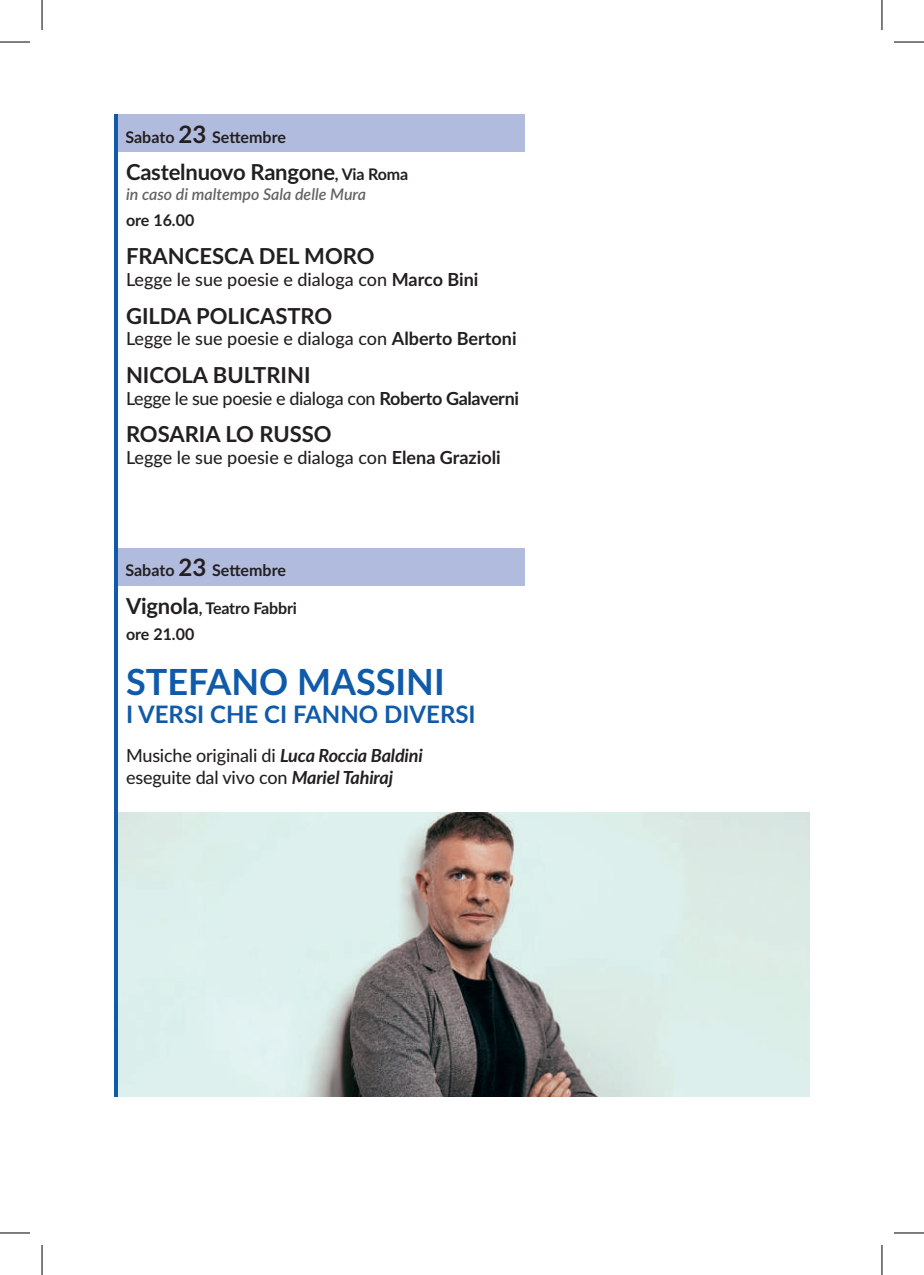
<style>
.page{position:relative;width:924px;height:1275px;background:#fff}
.page>*{position:absolute;margin:0;border:0;box-sizing:border-box;transform-origin:0 0}
.t1{font:700 36px "Lato";color:#105aaa}
.t2{font:700 24px "Lato";color:#105aaa}
.t3{font:700 22px "Lato";color:#231f20}
.t4{font:500 18px/21.6px "Lato";letter-spacing:-.005em;color:#231f20}
.t5{font:700 16px/26px "Lato";letter-spacing:-.005em;color:#231f20}
.t6{font:italic 600 16px "Lato";color:#636366}
.s1{font-size:24px}
.s2{font-size:16px}
.s3{font-weight:700}
.s4{font-size:22px}
.s5{font-weight:700;font-style:italic}
</style>
<div class="page">
<img style="left:117px;top:812px;width:692px;height:284px">
<div style="left:114px;top:114px;width:410px;height:38px;background:#b1bbde"></div>
<div style="left:114px;top:547px;width:410px;height:38px;background:#b1bbde"></div>
<hr style="left:114px;top:114px;width:3px;height:982px;background:#105aaa">
<hr style="left:0;top:42px;width:30px;height:1px;background:#000">
<hr style="left:893px;top:42px;width:30px;height:1px;background:#000">
<hr style="left:0;top:1232px;width:30px;height:1px;background:#000">
<hr style="left:893px;top:1232px;width:30px;height:1px;background:#000">
<hr style="left:42px;top:0;width:1px;height:30px;background:#000">
<hr style="left:42px;top:1245px;width:1px;height:30px;background:#000">
<hr style="left:881px;top:0;width:1px;height:30px;background:#000">
<hr style="left:881px;top:1245px;width:1px;height:30px;background:#000">
<p class="t5" style="left:125px;top:123px;width:162px">Sabato <span class="s1">23</span> Settembre</p>
<p class="t3" style="left:126px;top:156px;width:283px">Castelnuovo Rangone<span class="s2">, Via Roma</span></p>
<p class="t6" style="left:126px;top:183px;width:241px">in caso di maltempo Sala delle Mura</p>
<p class="t5" style="left:126px;top:207px;width:70px">ore 16.00</p>
<p class="t3" style="left:126px;top:240px;width:250px">FRANCESCA DEL MORO</p>
<p class="t4" style="left:126px;top:268px;width:354px">Legge le sue poesie e dialoga con <span class="s3">Marco Bini</span></p>
<p class="t3" style="left:126px;top:299px;width:208px">GILDA POLICASTRO</p>
<p class="t4" style="left:126px;top:327px;width:392px">Legge le sue poesie e dialoga con <span class="s3">Alberto Bertoni</span></p>
<p class="t3" style="left:126px;top:359px;width:186px">NICOLA BULTRINI</p>
<p class="t4" style="left:126px;top:386px;width:394px">Legge le sue poesie e dialoga con <span class="s3">Roberto Galaverni</span></p>
<p class="t3" style="left:126px;top:418px;width:207px">ROSARIA LO RUSSO</p>
<p class="t4" style="left:126px;top:446px;width:376px">Legge le sue poesie e dialoga con <span class="s3">Elena Grazioli</span></p>
<p class="t5" style="left:125px;top:557px;width:162px">Sabato <span class="s1">23</span> Settembre</p>
<p class="t5" style="left:126px;top:594px;width:172px"><span class="s4">Vignola</span>, Teatro Fabbri ore 21.00</p>
<h1 class="t1" style="left:126px;top:655px;width:320px">STEFANO MASSINI</h1>
<h2 class="t2" style="left:126px;top:697px;width:351px">I VERSI CHE CI FANNO DIVERSI</h2>
<p class="t4" style="left:126px;top:744px;width:298px">Musiche originali di <span class="s5">Luca Roccia Baldini </span>eseguite dal vivo con <span class="s5">Mariel Tahiraj</span></p>
</div>
